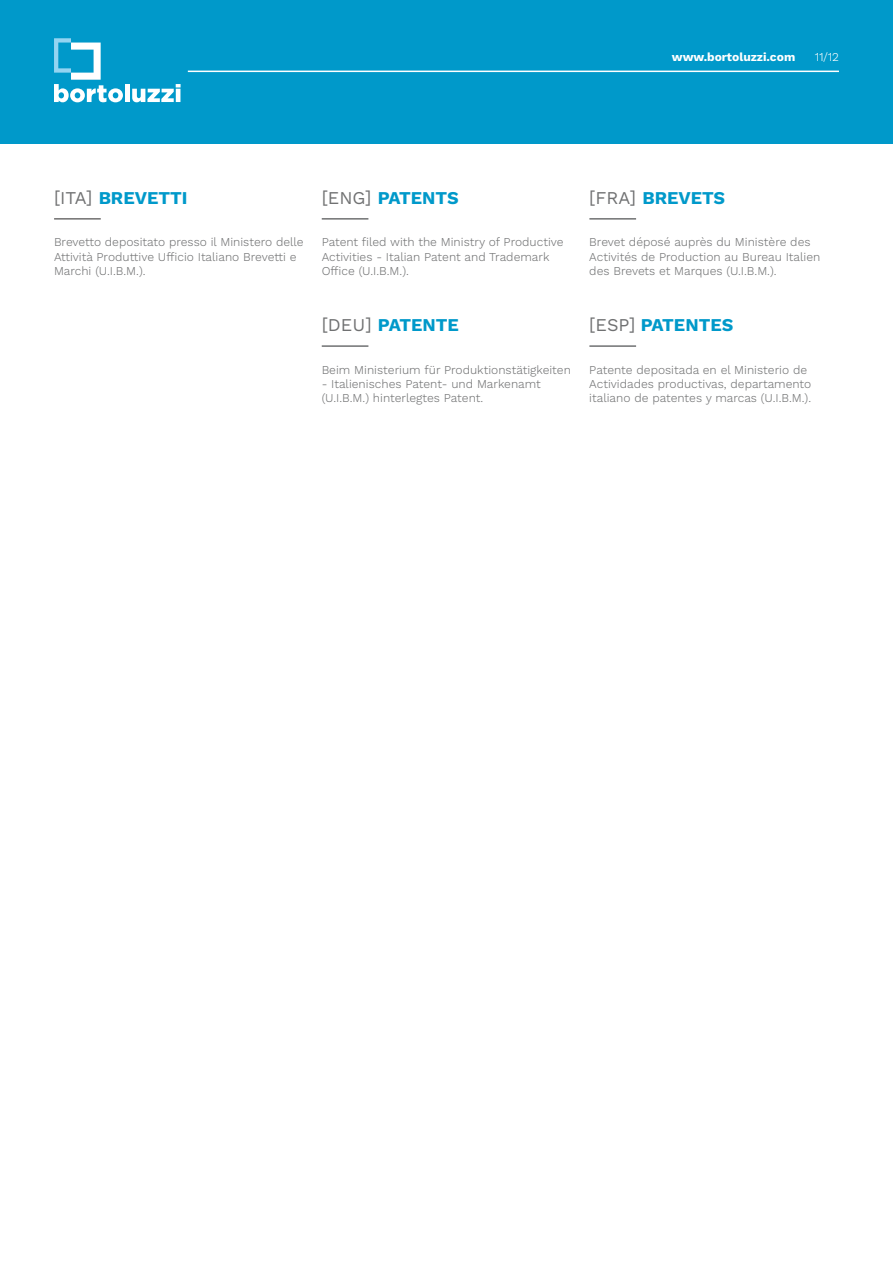
<style>
.page{position:relative;width:893px;height:1263px;background:#fff}
.page>*{position:absolute;margin:0;border:0;box-sizing:border-box;transform-origin:0 0}
.t1{font:700 18px "Work Sans";color:#0099ca}
.t2{font:300 12px/14.4px "Work Sans";color:#707172}
.t3{font:700 12px "Work Sans";color:#fff}
.t4{font:300 12px "Work Sans";color:#fff}
.s1{font-weight:400;color:#707172}
</style>
<div class="page">
<div style="left:0;top:0;width:893px;height:144px;background:#0099ca"></div>
<svg style="left:54px;top:38px;width:69px;height:64px"></svg>
<div style="left:125px;top:84px;width:5px;height:18px;background:#fff"></div>
<svg style="left:132px;top:84px;width:49px;height:18px"></svg>
<hr style="left:188px;top:71px;width:651px;height:1px;background:#fff">
<hr style="left:54px;top:218px;width:47px;height:2px;background:#706f6f">
<hr style="left:322px;top:218px;width:46px;height:2px;background:#707172">
<hr style="left:589px;top:218px;width:47px;height:2px;background:#707172">
<hr style="left:322px;top:345px;width:46px;height:2px;background:#707172">
<hr style="left:589px;top:345px;width:47px;height:2px;background:#707172">
<p class="t3" style="left:672px;top:50px;width:125px">www.bortoluzzi.com</p>
<p class="t4" style="left:815px;top:50px;width:26px">11/12</p>
<h1 class="t1" style="left:54px;top:187px;width:135px"><span class="s1">[ITA]</span> BREVETTI</h1>
<p class="t2" style="left:54px;top:236px;width:251px">Brevetto depositato presso il Ministero delle<br>Attività Produttive Ufficio Italiano Brevetti e<br>Marchi (U.I.B.M.).</p>
<h1 class="t1" style="left:322px;top:187px;width:139px"><span class="s1">[ENG]</span> PATENTS</h1>
<p class="t2" style="left:322px;top:236px;width:243px">Patent filed with the Ministry of Productive<br>Activities - Italian Patent and Trademark<br>Office (U.I.B.M.).</p>
<h1 class="t1" style="left:322px;top:314px;width:139px"><span class="s1">[DEU]</span> PATENTE</h1>
<p class="t2" style="left:322px;top:363px;width:251px">Beim Ministerium für Produktionstätigkeiten</p>
<p class="t2" style="left:322px;top:377px;width:221px">- Italienisches Patent- und Markenamt (U.I.B.M.) hinterlegtes Patent.</p>
<h1 class="t1" style="left:589px;top:187px;width:137px"><span class="s1">[FRA]</span> BREVETS</h1>
<p class="t2" style="left:589px;top:236px;width:233px">Brevet déposé auprès du Ministère des<br>Activités de Production au Bureau Italien des Brevets et Marques (U.I.B.M.).</p>
<h1 class="t1" style="left:589px;top:314px;width:146px"><span class="s1">[ESP]</span> PATENTES</h1>
<p class="t2" style="left:589px;top:363px;width:224px">Patente depositada en el Ministerio de<br>Actividades productivas, departamento italiano de patentes y marcas (U.I.B.M.).</p>
</div>
